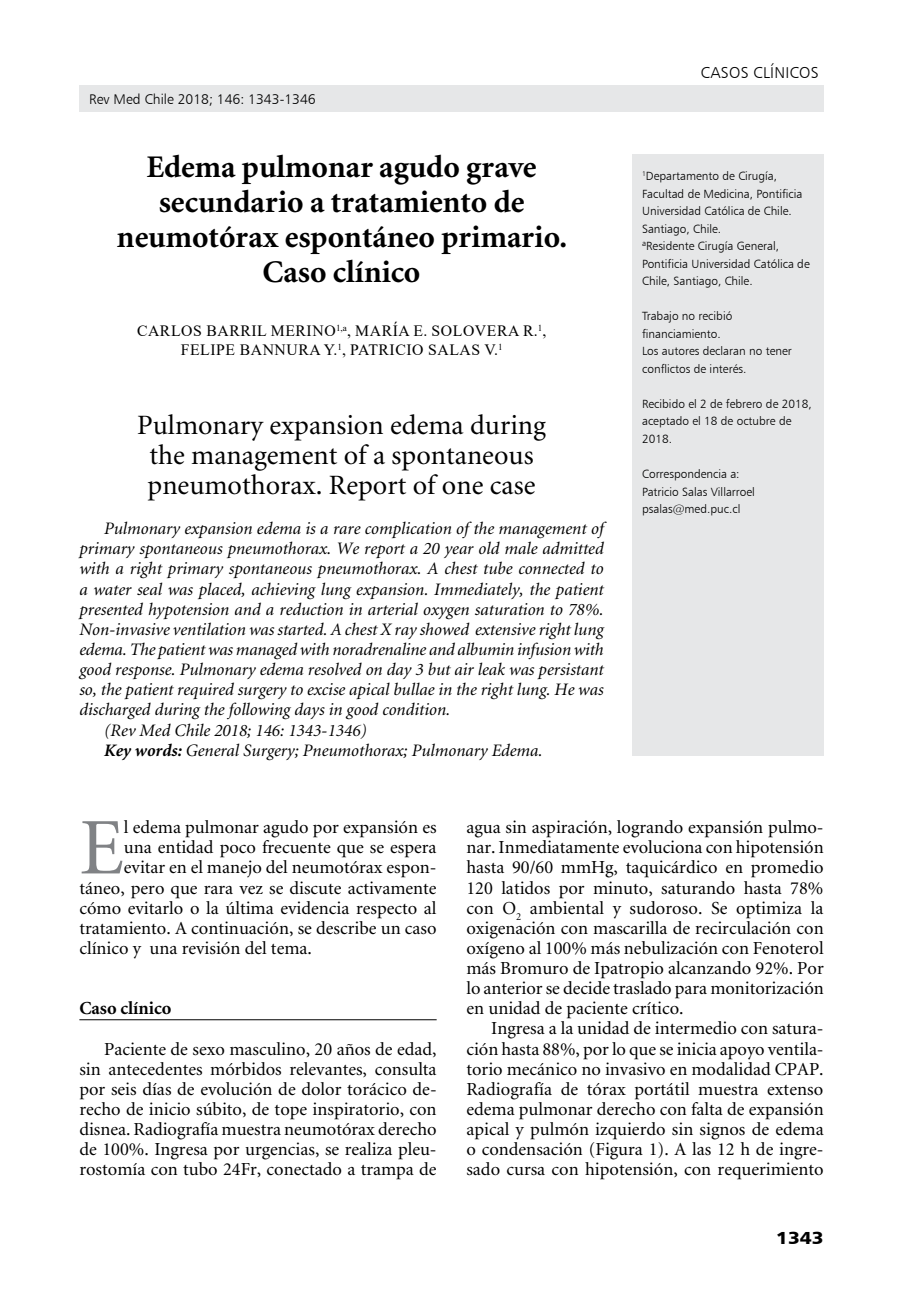
<style>
.page{position:relative;width:918px;height:1315px;background:#fff}
.page>*{position:absolute;margin:0;border:0;box-sizing:border-box;transform-origin:0 0}
.t1{font:80.33px "Minion";color:#808285}
.t2{font:700 31.5px/35px "Minion";color:#000;text-align:center}
.t3{font:28px/29.8px "Minion";color:#000;text-align:center}
.t4{font:18.38px/20.1px "Minion";color:#000;text-align:justify}
.t5{font:700 18.38px "Minion";color:#000}
.t6{font:italic 17.5px "Minion";color:#000}
.t7{font:17.5px "Humanist 777 BT Black B";color:#000;scale:1.1 1}
.t8{font:15.75px/18.9px "Times New Roman";letter-spacing:.035em;color:#000;text-align:center}
.t9{font:15.75px "Humanist 777 BT Light B";color:#000}
.t10{font:14px "Humanist 777 BT Light B";color:#000}
.t11{font:11.9px/17.5px "Humanist 777 BT Light B";color:#000}
.s1{font-weight:700}
</style>
<div class="page">
<div style="left:79px;top:85px;width:744px;height:26px;background:#e6e7e8"></div>
<div style="left:632px;top:154px;width:191px;height:601px;background:#e6e7e8"></div>
<hr style="left:79px;top:1019px;width:358px;height:1px;background:#000">
<p class="t10" style="left:89px;top:90px;width:228px">Rev Med Chile 2018; 146: 1343-1346</p>
<h2 class="t2" style="left:117px;top:151px;width:452px">Edema pulmonar agudo grave secundario a tratamiento de neumotórax espontáneo primario.<br>Caso clínico</h2>
<p class="t8" style="left:137px;top:321px;width:411px">CARLOS BARRIL MERINO<sup>1,A</sup>, MARÍA E. SOLOVERA R.<sup>1</sup>,<br>FELIPE BANNURA Y.<sup>1</sup>, PATRICIO SALAS V.<sup>1</sup></p>
<h3 class="t3" style="left:137px;top:412px;width:410px">Pulmonary expansion edema during the management of a spontaneous pneumothorax. Report of one case</h3>
<p class="t6" style="left:104px;top:520px;width:501px">Pulmonary expansion edema is a rare complication of the management of</p>
<p class="t6" style="left:79px;top:540px;width:526px">primary spontaneous pneumothorax. We report a 20 year old male admitted</p>
<p class="t6" style="left:79px;top:560px;width:526px">with a right primary spontaneous pneumothorax. A chest tube connected to</p>
<p class="t6" style="left:79px;top:580px;width:526px">a water seal was placed, achieving lung expansion. Immediately, the patient</p>
<p class="t6" style="left:79px;top:600px;width:526px">presented hypotension and a reduction in arterial oxygen saturation to 78%.</p>
<p class="t6" style="left:79px;top:620px;width:526px">Non-invasive ventilation was started. A chest X ray showed extensive right lung</p>
<p class="t6" style="left:79px;top:641px;width:526px">edema. The patient was managed with noradrenaline and albumin infusion with</p>
<p class="t6" style="left:79px;top:661px;width:526px">good response. Pulmonary edema resolved on day 3 but air leak was persistant</p>
<p class="t6" style="left:79px;top:681px;width:526px">so, the patient required surgery to excise apical bullae in the right lung. He was</p>
<p class="t6" style="left:79px;top:701px;width:372px">discharged during the following days in good condition.</p>
<p class="t6" style="left:104px;top:721px;width:264px">(Rev Med Chile 2018; 146: 1343-1346)</p>
<p class="t6" style="left:104px;top:741px;width:440px"><span class="s1">Key words:</span> General Surgery; Pneumothorax; Pulmonary Edema.</p>
<p class="t9" style="left:701px;top:63px;width:19px">Casoscl</p>
<p class="t9" style="left:770px;top:63px;width:14px">ínicos</p>
<p class="t11" style="left:642px;top:167px;width:169px"><sup>1</sup>Departamento de Cirugía,<br>Facultad de Medicina, Pontificia<br>Universidad Católica de Chile.<br>Santiago, Chile.<br><sup>a</sup>Residente Cirugía General,<br>Pontificia Universidad Católica de<br>Chile, Santiago, Chile.</p>
<p class="t11" style="left:642px;top:307px;width:151px">Trabajo no recibió financiamiento.<br>Los autores declaran no tener conflictos de interés.</p>
<p class="t11" style="left:642px;top:395px;width:171px">Recibido el 2 de febrero de 2018, aceptado el 18 de octubre de<br>2018.</p>
<p class="t11" style="left:642px;top:465px;width:114px">Correspondencia a:<br>Patricio Salas Villarroel psalas@med.puc.cl</p>
<h1 class="t1" style="left:79px;top:808px;width:46px">E</h1>
<p class="t4" style="left:124px;top:818px;width:314px">l edema pulmonar agudo por expansión es</p>
<p class="t4" style="left:124px;top:838px;width:314px">una entidad poco frecuente que se espera</p>
<p class="t4" style="left:124px;top:858px;width:314px">evitar en el manejo del neumotórax espon-</p>
<p class="t4" style="left:79px;top:878px;width:359px">táneo, pero que rara vez se discute activamente</p>
<p class="t4" style="left:79px;top:898px;width:359px">cómo evitarlo o la última evidencia respecto al</p>
<p class="t4" style="left:79px;top:918px;width:359px">tratamiento. A continuación, se describe un caso</p>
<p class="t4" style="left:79px;top:938px;width:234px">clínico y una revisión del tema.</p>
<p class="t5" style="left:79px;top:999px;width:94px">Caso clínico</p>
<p class="t4" style="left:79px;top:1039px;width:359px;text-indent:25px">Paciente de sexo masculino, 20 años de edad, sin antecedentes mórbidos relevantes, consulta por seis días de evolución de dolor torácico de&shy;recho de inicio súbito, de tope inspiratorio, con disnea. Radiografía muestra neumotórax derecho de 100%. Ingresa por urgencias, se realiza pleu&shy;rostomía con tubo 24Fr, conectado a trampa de</p>
<p class="t4" style="left:466px;top:818px;width:359px">agua sin aspiración, logrando expansión pulmo&shy;nar. Inmediatamente evoluciona con hipotensión hasta 90/60 mmHg, taquicárdico en promedio 120 latidos por minuto, saturando hasta 78% con O<sub>2</sub> ambiental y sudoroso. Se optimiza la oxigenación con mascarilla de recirculación con oxígeno al 100% más nebulización con Fenoterol más Bromuro de Ipatropio alcanzando 92%. Por lo anterior se decide traslado para monitorización en unidad de paciente crítico.</p>
<p class="t4" style="left:466px;top:1019px;width:359px;text-indent:25px">Ingresa a la unidad de intermedio con satura&shy;ción hasta 88%, por lo que se inicia apoyo ventila&shy;torio mecánico no invasivo en modalidad CPAP.<br>Radiografía de tórax portátil muestra extenso edema pulmonar derecho con falta de expansión apical y pulmón izquierdo sin signos de edema o condensación (Figura 1). A las 12 h de ingre&shy;sado cursa con hipotensión, con requerimiento</p>
<p class="t7" style="left:776px;top:1226px;width:45px">1343</p>
</div>
